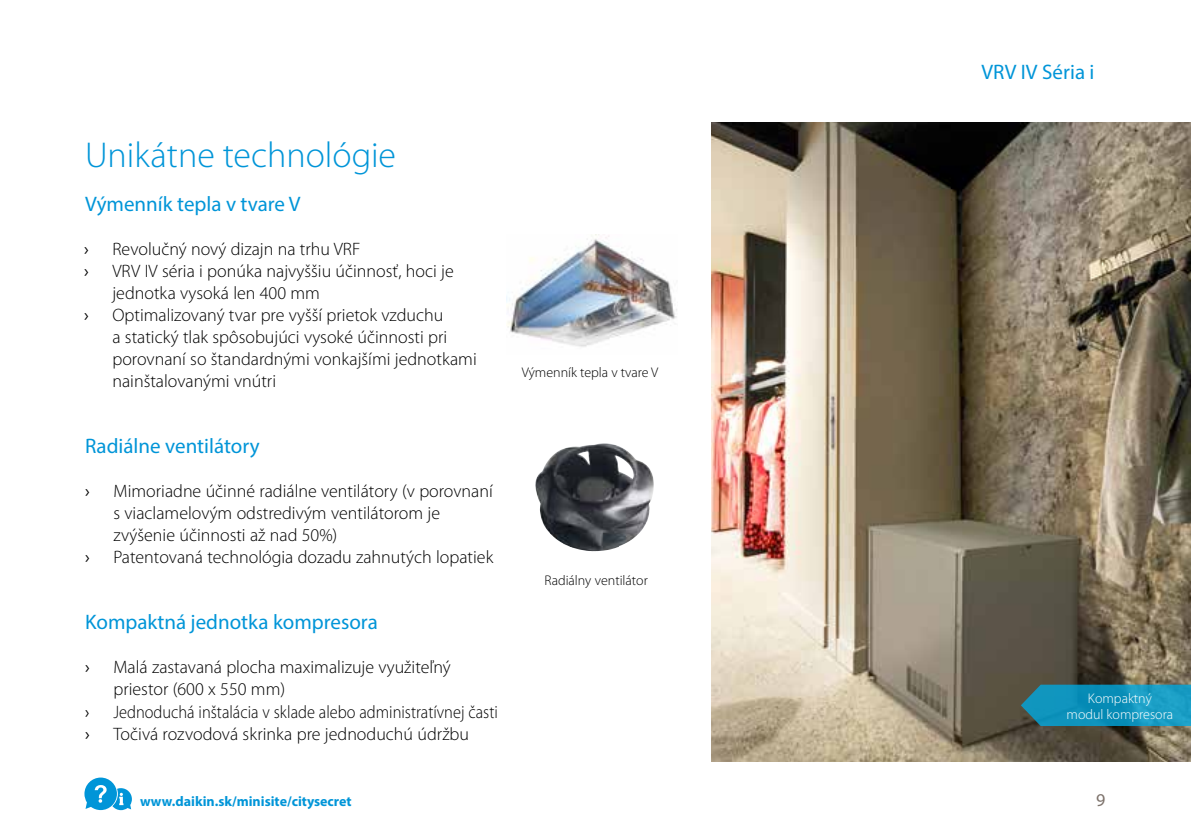
<style>
.page{position:relative;width:1191px;height:840px;background:#fff}
.page>*{position:absolute;margin:0;border:0;box-sizing:border-box;transform-origin:0 0}
.t1{font:300 36px "Myriad Pro";color:#0095d8}
.t2{font:21px "Myriad Pro";color:#0095d8}
.t3{font:300 18px/22px "Myriad Pro";color:#000}
.t4{font:300 18px "Myriad Pro";color:#000;scale:.91 1}
.t5{font:18px "Myriad Pro";color:#000}
.t6{font:18px "Myriad Pro";color:#7d726b}
.t7{font:18px "Myriad Pro";color:#000;scale:.91 1}
.t8{font:300 14px "Myriad Pro";color:#000}
.t9{font:700 14px "Myriad Pro";color:#0095d8}
.t10{font:300 14px/16px "Myriad Pro";color:#fff;text-align:center}
</style>
<div class="page">
<img style="left:711px;top:123px;width:480px;height:638px">
<img style="left:506px;top:234px;width:171px;height:113px">
<img style="left:535px;top:443px;width:119px;height:108px">
<svg style="left:1020px;top:684px;width:171px;height:41px"></svg>
<svg style="left:84px;top:777px;width:48px;height:32px"></svg>
<h1 class="t1" style="left:85px;top:135px;width:312px">Unikátne technológie</h1>
<p class="t2" style="left:85px;top:191px;width:217px">Výmenník tepla v tvare V</p>
<p class="t5" style="left:84px;top:238px;width:6px">›</p>
<p class="t3" style="left:112px;top:238px;width:249px">Revolučný nový dizajn na trhu VRF</p>
<p class="t5" style="left:84px;top:260px;width:6px">›</p>
<p class="t3" style="left:112px;top:260px;width:343px">VRV IV séria i ponúka najvyššiu účinnosť, hoci je jednotka vysoká len 400 mm</p>
<p class="t5" style="left:84px;top:304px;width:6px">›</p>
<p class="t3" style="left:112px;top:304px;width:366px">Optimalizovaný tvar pre vyšší prietok vzduchu<br>a statický tlak spôsobujúci vysoké účinnosti pri porovnaní so štandardnými vonkajšími jednotkami nainštalovanými vnútri</p>
<p class="t2" style="left:85px;top:433px;width:176px">Radiálne ventilátory</p>
<p class="t5" style="left:85px;top:480px;width:6px">›</p>
<p class="t3" style="left:113px;top:480px;width:381px">Mimoriadne účinné radiálne ventilátory (v porovnaní s viaclamelovým odstredivým ventilátorom je zvýšenie účinnosti až nad 50%)</p>
<p class="t5" style="left:85px;top:546px;width:6px">›</p>
<p class="t3" style="left:113px;top:546px;width:381px">Patentovaná technológia dozadu zahnutých lopatiek</p>
<p class="t2" style="left:85px;top:609px;width:294px">Kompaktná jednotka kompresora</p>
<p class="t5" style="left:85px;top:656px;width:6px">›</p>
<p class="t3" style="left:113px;top:656px;width:339px">Malá zastavaná plocha maximalizuje využiteľný priestor (600 x 550 mm)</p>
<p class="t7" style="left:85px;top:700px;width:6px">›</p>
<p class="t4" style="left:113px;top:701px;width:424px">Jednoduchá inštalácia v sklade alebo administratívnej časti</p>
<p class="t5" style="left:85px;top:722px;width:6px">›</p>
<p class="t3" style="left:113px;top:722px;width:357px">Točivá rozvodová skrinka pre jednoduchú údržbu</p>
<p class="t9" style="left:140px;top:791px;width:213px">www.daikin.sk/minisite/citysecret</p>
<p class="t8" style="left:522px;top:364px;width:138px">Výmenník tepla v tvare V</p>
<p class="t8" style="left:544px;top:572px;width:105px">Radiálny ventilátor</p>
<p class="t2" style="left:981px;top:59px;width:115px">VRV IV Séria i</p>
<p class="t10" style="left:1066px;top:689px;width:108px">Kompaktný<br>modul kompresora</p>
<p class="t6" style="left:1096px;top:788px;width:11px">9</p>
</div>
